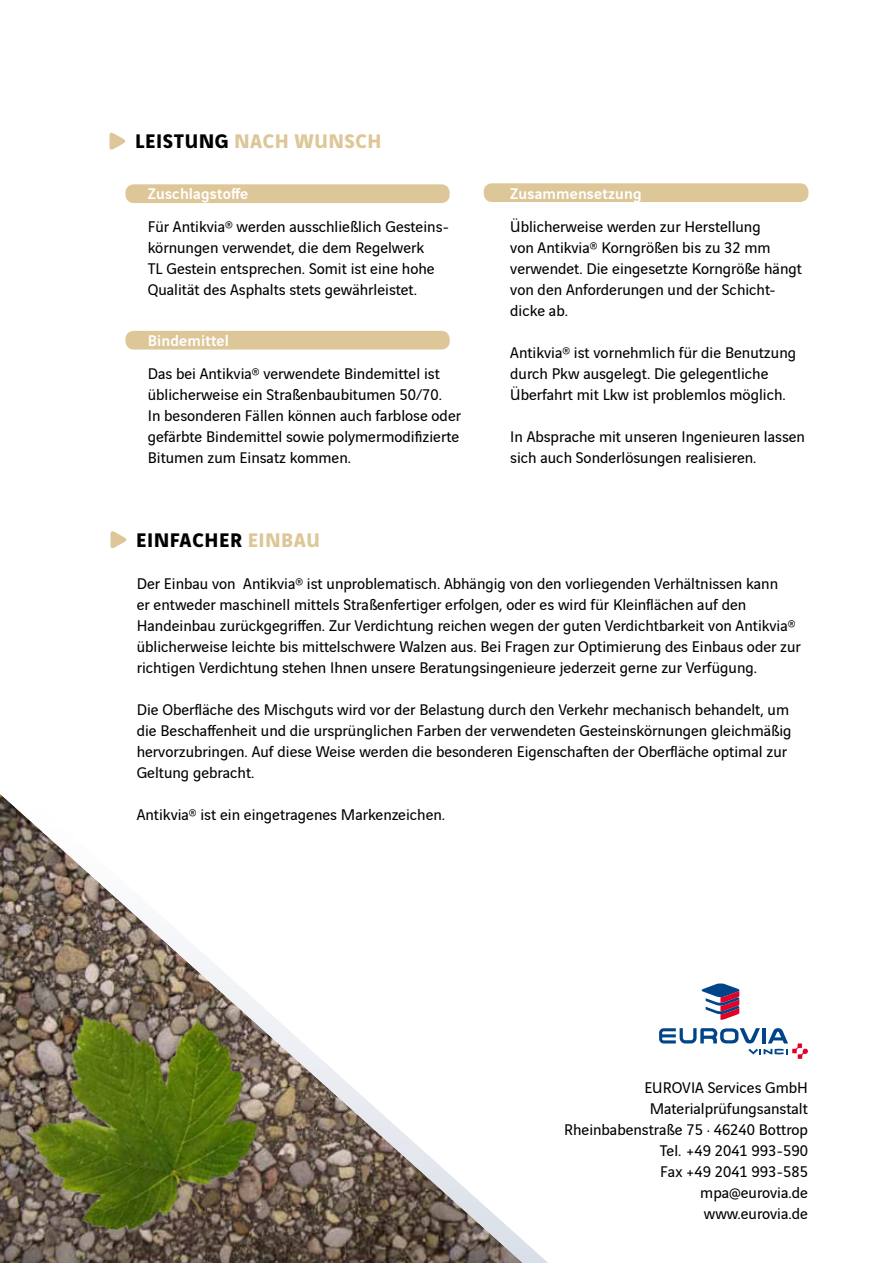
<style>
.page{position:relative;width:893px;height:1263px;background:#fff}
.page>*{position:absolute;margin:0;border:0;box-sizing:border-box;transform-origin:0 0}
.t1{font:700 21px "Vinci Sans";color:#000}
.t2{font:700 21px "Vinci Sans";letter-spacing:.03em;color:#ddc697}
.t3{font:16.5px/21px "Vinci Sans";color:#000}
.t4{font:500 16.5px "Vinci Sans";letter-spacing:.01em;color:#fff}
.s1{color:#ddc697}
.s2{color:#000}
</style>
<div class="page">
<svg style="left:0;top:794px;width:548px;height:469px"></svg>
<svg style="left:659px;top:1028px;width:149px;height:31px"></svg>
<svg style="left:702px;top:983px;width:38px;height:37px"></svg>
<svg style="left:111px;top:531px;width:15px;height:17px"></svg>
<svg style="left:109px;top:133px;width:16px;height:17px"></svg>
<div style="left:125px;top:331px;width:325px;height:19px;background:#ddc697;border-radius:9px"></div>
<div style="left:125px;top:184px;width:325px;height:19px;background:#ddc697;border-radius:9px"></div>
<div style="left:484px;top:183px;width:324px;height:19px;background:#ddc697;border-radius:9px"></div>
<img style="left:0;top:917px;width:348px;height:346px">
<p class="t1" style="left:135px;top:124px;width:10px">LEIS</p>
<p class="t1" style="left:174px;top:124px;width:75px">TUNG <span class="s1">NACH</span></p>
<p class="t2" style="left:295px;top:124px;width:34px">WUNSCH</p>
<p class="t4" style="left:148px;top:181px;width:102px">Zuschlagstoffe</p>
<p class="t3" style="left:148px;top:215px;width:303px">Für Antikvia® werden ausschließlich Gesteins&shy;körnungen verwendet, die dem Regelwerk<br>TL Gestein entsprechen. Somit ist eine hohe Qualität des Asphalts stets gewährleistet.</p>
<p class="t4" style="left:148px;top:328px;width:83px">Bindemittel</p>
<p class="t3" style="left:148px;top:362px;width:315px">Das bei Antikvia® verwendete Bindemittel ist üblicherweise ein Straßenbaubitumen 50/70.<br>In besonderen Fällen können auch farblose oder gefärbte Bindemittel sowie polymermodifizierte Bitumen zum Einsatz kommen.</p>
<p class="t1" style="left:136px;top:523px;width:57px">EIN FACHE</p>
<p class="t2" style="left:230px;top:523px;width:92px"><span class="s2">R</span> EINBAU</p>
<p class="t4" style="left:510px;top:181px;width:133px">Zusammensetzung</p>
<p class="t3" style="left:510px;top:215px;width:293px">Üblicherweise werden zur Herstellung<br>von Antikvia® Korngrößen bis zu 32 mm verwendet. Die eingesetzte Korngröße hängt von den Anforderungen und der Schicht&shy;dicke ab.</p>
<p class="t3" style="left:510px;top:341px;width:287px">Antikvia® ist vornehmlich für die Benutzung durch Pkw ausgelegt. Die gelegentliche<br>Überfahrt mit Lkw ist problemlos möglich.</p>
<p class="t3" style="left:510px;top:425px;width:296px">In Absprache mit unseren Ingenieuren lassen sich auch Sonderlösungen realisieren.</p>
<p class="t3" style="left:137px;top:572px;width:666px">Der Einbau von Antikvia® ist unproblematisch. Abhängig von den vorliegenden Verhältnissen kann<br>er entweder maschinell mittels Straßenfertiger erfolgen, oder es wird für Kleinflächen auf den Handeinbau zurückgegriffen. Zur Verdichtung reichen wegen der guten Verdichtbarkeit von Antikvia® üblicherweise leichte bis mittelschwere Walzen aus. Bei Fragen zur Optimierung des Einbaus oder zur richtigen Verdichtung stehen Ihnen unsere Beratungsingenieure jederzeit gerne zur Verfügung.</p>
<p class="t3" style="left:137px;top:698px;width:656px">Die Oberfläche des Mischguts wird vor der Belastung durch den Verkehr mechanisch behandelt, um die Beschaffenheit und die ursprünglichen Farben der verwendeten Gesteinskörnungen gleichmäßig hervorzubringen. Auf diese Weise werden die besonderen Eigenschaften der Oberfläche optimal zur Geltung gebracht.</p>
<p class="t3" style="left:137px;top:803px;width:310px">Antikvia® ist ein eingetragenes Markenzeichen.</p>
<p class="t3" style="left:564px;top:1076px;width:245px;text-align:right">EUROVIA Services GmbH<br>Materialprüfungsanstalt<br>Rheinbabenstraße 75 · 46240 Bottrop<br>Tel. +49 2041 993-590<br>Fax +49 2041 993-585 mpa@eurovia.de<br>www.eurovia.de</p>
</div>
